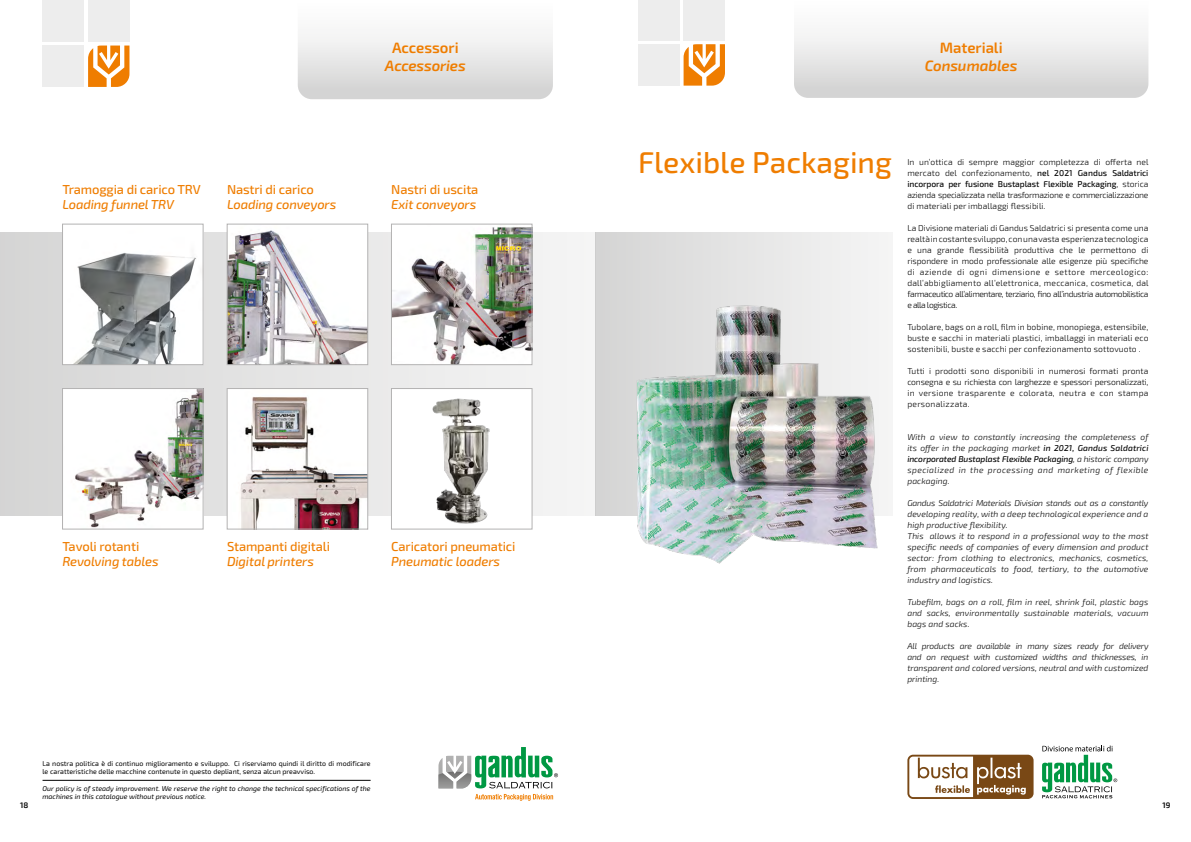
<style>
.page{position:relative;width:1191px;height:842px;background:#fff}
.page>*{position:absolute;margin:0;border:0;box-sizing:border-box;transform-origin:0 0}
.t1{font:500 30px "Exo 2.0";color:#ef7d00}
.t2{font:italic 600 15px "Exo 2.0";letter-spacing:-.005em;color:#ef7d00}
.t3{font:600 15px "Exo 2.0";color:#ef7d00}
.t4{font:500 13px "Exo 2.0";letter-spacing:-.01em;color:#ef7d00}
.t5{font:italic 500 13px "Exo 2.0";letter-spacing:-.01em;color:#ef7d00}
.t6{font:300 8.5px/11px "Exo 2.0";letter-spacing:.01em;color:#000;text-align:justify}
.t7{font:italic 300 8.5px/11px "Exo 2.0";letter-spacing:.01em;color:#000;text-align:justify}
.t8{font:600 8px "Exo 2.0";color:#000}
.t9{font:7px/8.4px "Exo 2.0";color:#000}
.t10{font:italic 7px/8.4px "Exo 2.0";color:#000}
.s1{font-weight:500}
</style>
<div class="page">
<svg style="left:0;top:232px;width:586px;height:284px;background:#dfdede"></svg>
<img style="left:64px;top:232px;width:137px;height:131px">
<div style="left:62px;top:224px;width:141px;height:141px;border:1px solid #b3b2b2"></div>
<img style="left:229px;top:230px;width:137px;height:133px">
<div style="left:227px;top:224px;width:141px;height:141px;border:1px solid #b3b2b2"></div>
<img style="left:393px;top:227px;width:137px;height:136px">
<div style="left:391px;top:224px;width:141px;height:141px;border:1px solid #b3b2b2"></div>
<img style="left:64px;top:390px;width:137px;height:137px">
<div style="left:62px;top:388px;width:141px;height:141px;border:1px solid #b3b2b2"></div>
<img style="left:229px;top:390px;width:137px;height:137px">
<div style="left:227px;top:388px;width:141px;height:141px;border:1px solid #b3b2b2"></div>
<div style="left:391px;top:388px;width:141px;height:141px;background:#fff"></div>
<img style="left:432px;top:398px;width:58px;height:126px">
<div style="left:391px;top:388px;width:141px;height:141px;border:1px solid #b3b2b2"></div>
<svg style="left:88px;top:46px;width:41px;height:41px"></svg>
<div style="left:43px;top:0;width:41px;height:41px;background:#ededed"></div>
<div style="left:43px;top:46px;width:41px;height:41px;background:#ededed"></div>
<div style="left:88px;top:0;width:41px;height:41px;background:#ededed"></div>
<svg style="left:298px;top:36px;width:255px;height:63px"></svg>
<svg style="left:438px;top:747px;width:120px;height:54px"></svg>
<svg style="left:1042px;top:745px;width:75px;height:53px"></svg>
<svg style="left:907px;top:755px;width:126px;height:44px"></svg>
<hr style="left:43px;top:780px;width:327px;height:1px;background:#000">
<div style="left:595px;top:232px;width:298px;height:284px;background:linear-gradient(to right,#d4d4d4,#f5f5f5)"></div>
<img style="left:539px;top:241px;width:354px;height:323px">
<svg style="left:683px;top:44px;width:42px;height:42px"></svg>
<div style="left:638px;top:0;width:41px;height:40px;background:#ededed"></div>
<div style="left:638px;top:44px;width:41px;height:42px;background:#ededed"></div>
<div style="left:683px;top:0;width:42px;height:40px;background:#ededed"></div>
<svg style="left:794px;top:35px;width:354px;height:63px"></svg>
<h3 class="t4" style="left:62px;top:181px;width:140px">Tramoggia di carico TRV</h3>
<h3 class="t5" style="left:62px;top:196px;width:113px">Loading funnel TRV</h3>
<h3 class="t4" style="left:227px;top:181px;width:88px">Nastri di carico</h3>
<h3 class="t5" style="left:227px;top:196px;width:111px">Loading conveyors</h3>
<h2 class="t3" style="left:392px;top:39px;width:68px">Accessori</h2>
<h2 class="t2" style="left:385px;top:57px;width:82px">Accessories</h2>
<h3 class="t4" style="left:391px;top:181px;width:89px">Nastri di uscita</h3>
<h3 class="t5" style="left:391px;top:196px;width:86px">Exit conveyors</h3>
<h3 class="t4" style="left:62px;top:539px;width:78px">Tavoli rotanti</h3>
<h3 class="t5" style="left:62px;top:554px;width:98px">Revolving tables</h3>
<h3 class="t4" style="left:227px;top:539px;width:104px">Stampanti digitali</h3>
<h3 class="t5" style="left:227px;top:554px;width:88px">Digital printers</h3>
<h3 class="t4" style="left:391px;top:539px;width:126px">Caricatori pneumatici</h3>
<h3 class="t5" style="left:391px;top:554px;width:110px">Pneumatic loaders</h3>
<h2 class="t3" style="left:939px;top:39px;width:64px">Materiali</h2>
<h2 class="t2" style="left:925px;top:57px;width:94px">Consumables</h2>
<h1 class="t1" style="left:638px;top:144px;width:255px">Flexible Packaging</h1>
<p class="t6" style="left:907px;top:156px;width:243px">In un’ottica di sempre maggior completezza di offerta nel mercato del confezionamento, <span class="s1">nel 2021 Gandus Saldatrici incorpora per fusione Bustaplast Flexible Packaging</span>, storica azienda specializzata nella trasformazione e commercializzazione di materiali per imballaggi flessibili.</p>
<p class="t6" style="left:907px;top:222px;width:243px">La Divisione materiali di Gandus Saldatrici si presenta come una realtà in costante sviluppo, con una vasta esperienza tecnologica e una grande flessibilità produttiva che le permettono di rispondere in modo professionale alle esigenze più specifiche di aziende di ogni dimensione e settore merceologico: dall’abbigliamento all’elettronica, meccanica, cosmetica, dal farmaceutico all’alimentare, terziario, fino all’industria automobilistica e alla logistica.</p>
<p class="t6" style="left:907px;top:321px;width:242px">Tubolare, bags on a roll, film in bobine, monopiega, estensibile, buste e sacchi in materiali plastici, imballaggi in materiali eco sostenibili, buste e sacchi per confezionamento sottovuoto .</p>
<p class="t6" style="left:907px;top:365px;width:242px">Tutti i prodotti sono disponibili in numerosi formati pronta consegna e su richiesta con larghezze e spessori personalizzati, in versione trasparente e colorata, neutra e con stampa personalizzata.</p>
<p class="t7" style="left:907px;top:431px;width:243px">With a view to constantly increasing the completeness of its offer in the packaging market <span class="s1">in 2021, Gandus Saldatrici incorporated Bustaplast Flexible Packaging</span>, a historic company specialized in the processing and marketing of flexible packaging.</p>
<p class="t7" style="left:907px;top:497px;width:242px;text-align:left">Gandus Saldatrici Materials Division stands out as a constantly developing reality, with a deep technological experience and a high productive flexibility.<br>This allows it to respond in a professional way to the most specific needs of companies of every dimension and product sector: from clothing to electronics, mechanics, cosmetics, from pharmaceuticals to food, tertiary, to the automotive industry and logistics.</p>
<p class="t7" style="left:907px;top:596px;width:242px">Tubefilm, bags on a roll, film in reel, shrink foil, plastic bags and sacks, environmentally sustainable materials, vacuum bags and sacks.</p>
<p class="t7" style="left:907px;top:640px;width:242px">All products are available in many sizes ready for delivery and on request with customized widths and thicknesses, in transparent and colored versions, neutral and with customized printing.</p>
<p class="t9" style="left:43px;top:759px;width:329px">La nostra politica è di continuo miglioramento e sviluppo. Ci riserviamo quindi il diritto di modificare le caratteristiche delle macchine contenute in questo depliant, senza alcun preavviso.</p>
<p class="t10" style="left:43px;top:784px;width:329px">Our policy is of steady improvement. We reserve the right to change the technical specifications of the machines in this catalogue without previous notice.</p>
<p class="t8" style="left:20px;top:800px;width:10px">18</p>
<p class="t8" style="left:1162px;top:800px;width:9px">19</p>
</div>
